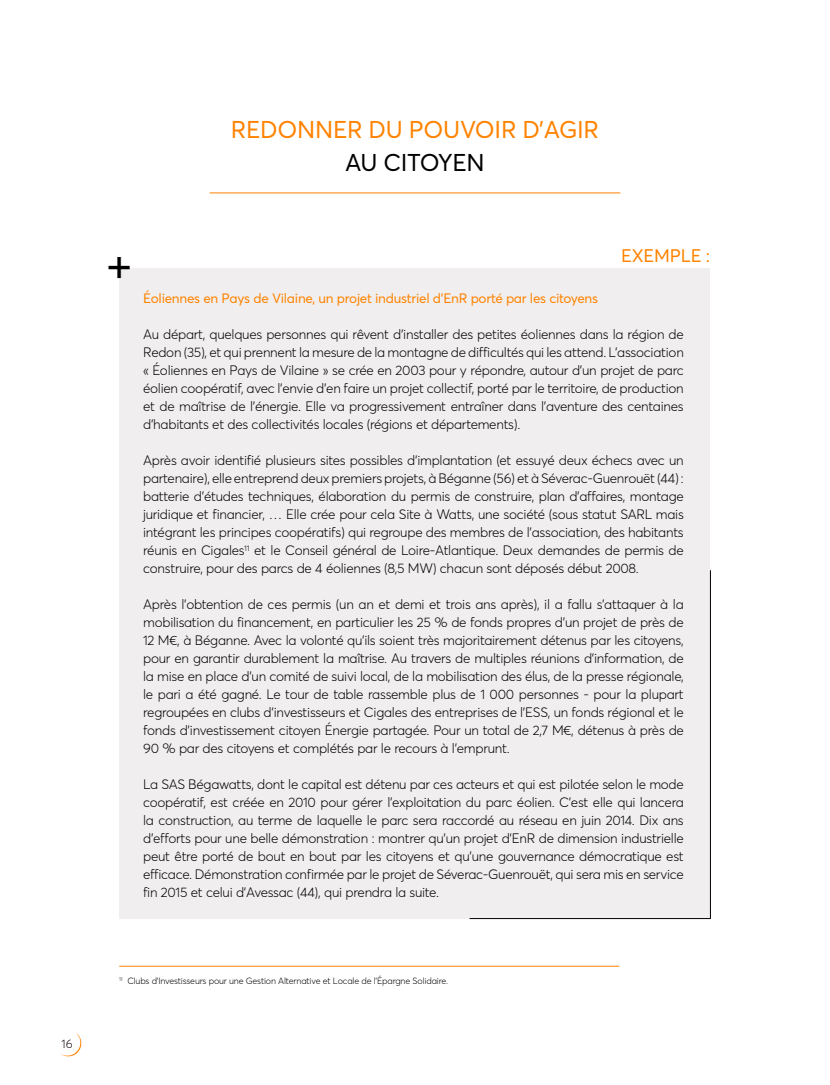
<style>
.page{position:relative;width:830px;height:1085px;background:#fff}
.page>*{position:absolute;margin:0;border:0;box-sizing:border-box;transform-origin:0 0}
.t1{font:45px "Averta Std";color:#000}
.t2{font:24px "Averta Std";letter-spacing:-.01em;color:#ff8300}
.t3{font:24px "Averta Std";letter-spacing:-.01em;color:#000}
.t4{font:18px "Averta Std";color:#ff8300}
.t5{font:300 13.5px/18px "Averta Std";letter-spacing:-.02em;color:#000;text-align:justify}
.t6{font:13.5px "Averta Std";letter-spacing:-.02em;color:#ff8300}
.t7{font:300 12px "Averta Std";color:#1a0b12}
.t8{font:300 9px "Averta Std";letter-spacing:-.02em;color:#000}
</style>
<div class="page">
<svg style="left:60px;top:1033px;width:22px;height:23px"></svg>
<hr style="left:209px;top:192px;width:411px;height:1px;background:#ff8300">
<div style="left:119px;top:268px;width:590px;height:650px;background:#f0eeee"></div>
<hr style="left:709px;top:570px;width:1px;height:348px;background:#000">
<hr style="left:469px;top:918px;width:240px;height:1px;background:#000">
<hr style="left:119px;top:965px;width:500px;height:1px;background:#ff8300">
<p class="t7" style="left:61px;top:1036px;width:13px">16</p>
<h2 class="t2" style="left:231px;top:114px;width:369px">redonner du pouvoir d’agir</h2>
<h2 class="t3" style="left:345px;top:147px;width:141px">au citoyen</h2>
<h1 class="t1" style="left:106px;top:235px;width:28px">+</h1>
<h3 class="t4" style="left:620px;top:244px;width:46px">exempl</h3>
<h3 class="t4" style="left:690px;top:244px;width:21px">e :</h3>
<p class="t6" style="left:143px;top:290px;width:456px">Éoliennes en Pays de Vilaine, un projet industriel d’EnR porté par les citoyens</p>
<p class="t5" style="left:143px;top:325px;width:542px">Au départ, quelques personnes qui rêvent d’installer des petites éoliennes dans la région de Redon (35), et qui prennent la mesure de la montagne de difficultés qui les attend. L’association « Éoliennes en Pays de Vilaine » se crée en 2003 pour y répondre, autour d’un projet de parc éolien coopératif, avec l’envie d’en faire un projet collectif, porté par le territoire, de production et de maîtrise de l’énergie. Elle va progressivement entraîner dans l’aventure des centaines d’habitants et des collectivités locales (régions et départements).</p>
<p class="t5" style="left:143px;top:451px;width:542px">Après avoir identifié plusieurs sites possibles d’implantation (et essuyé deux échecs avec un partenaire), elle entreprend deux premiers projets, à Béganne (56) et à Séverac-Guenrouët (44) : batterie d’études techniques, élaboration du permis de construire, plan d’affaires, montage juridique et financier, … Elle crée pour cela Site à Watts, une société (sous statut SARL mais intégrant les principes coopératifs) qui regroupe des membres de l’association, des habitants réunis en Cigales<sup>11</sup> et le Conseil général de Loire-Atlantique. Deux demandes de permis de construire, pour des parcs de 4 éoliennes (8,5 MW) chacun sont déposés début 2008.</p>
<p class="t5" style="left:143px;top:595px;width:542px">Après l’obtention de ces permis (un an et demi et trois ans après), il a fallu s’attaquer à la mobilisation du financement, en particulier les 25 % de fonds propres d’un projet de près de 12 M€, à Béganne. Avec la volonté qu’ils soient très majoritairement détenus par les citoyens, pour en garantir durablement la maîtrise. Au travers de multiples réunions d’information, de la mise en place d’un comité de suivi local, de la mobilisation des élus, de la presse régionale, le pari a été gagné. Le tour de table rassemble plus de 1 000 personnes - pour la plupart regroupées en clubs d’investisseurs et Cigales des entreprises de l’ESS, un fonds régional et le fonds d’investissement citoyen Énergie partagée. Pour un total de 2,7 M€, détenus à près de 90 % par des citoyens et complétés par le recours à l’emprunt.</p>
<p class="t5" style="left:143px;top:775px;width:542px">La SAS Bégawatts, dont le capital est détenu par ces acteurs et qui est pilotée selon le mode coopératif, est créée en 2010 pour gérer l’exploitation du parc éolien. C’est elle qui lancera la construction, au terme de laquelle le parc sera raccordé au réseau en juin 2014. Dix ans d’efforts pour une belle démonstration : montrer qu’un projet d’EnR de dimension industrielle peut être porté de bout en bout par les citoyens et qu’une gouvernance démocratique est efficace. Démonstration confirmée par le projet de Séverac-Guenrouët, qui sera mis en service fin 2015 et celui d’Avessac (44), qui prendra la suite.</p>
<p class="t8" style="left:119px;top:974px;width:330px"><sup>11</sup> Clubs d’Investisseurs pour une Gestion Alternative et Locale de l’Épargne Solidaire.</p>
</div>
